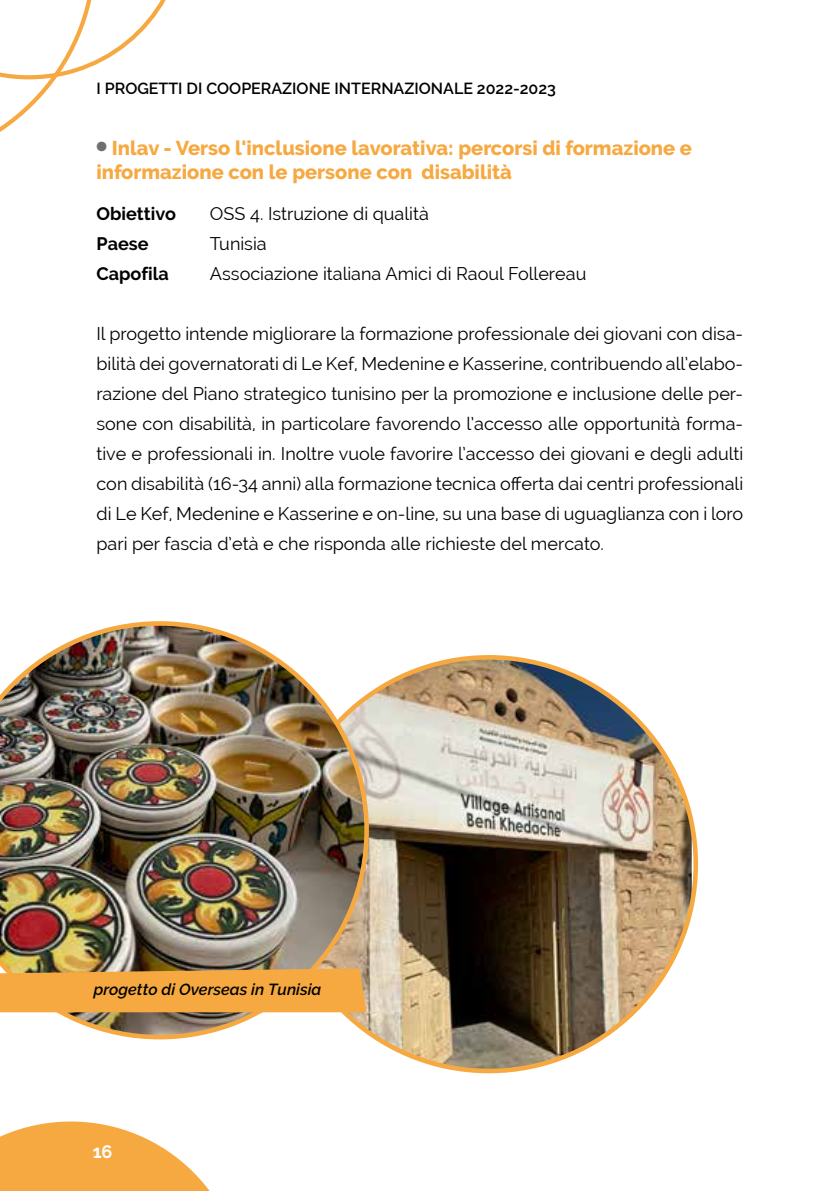
<style>
.page{position:relative;width:840px;height:1191px;background:#fff}
.page>*{position:absolute;margin:0;border:0;box-sizing:border-box;transform-origin:0 0}
.t1{font:800 20px/24px "Raleway";color:#f7a941}
.t2{font:18px/30px "Raleway";color:#000;text-align:justify}
.t3{font:700 18px "Raleway";color:#000}
.t4{font:700 18px "Raleway";color:#fff}
.t5{font:600 16px "Raleway";color:#000}
.t6{font:italic 600 16px "Raleway";color:#000}
</style>
<div class="page">
<svg style="left:0;top:1121px;width:210px;height:70px"></svg>
<svg style="left:0;top:0;width:166px;height:132px"></svg>
<img style="left:369px;top:657px;width:322px;height:414px">
<img style="left:0;top:621px;width:369px;height:418px">
<svg style="left:0;top:968px;width:366px;height:44px;background:#f0a642"></svg>
<p class="t5" style="left:96px;top:80px;width:460px">I PROGETTI DI COOPERAZIONE INTERNAZIONALE 2022-2023</p>
<p class="t1" style="left:96px;top:136px;width:596px"><sup>o</sup> Inlav - Verso l'inclusione lavorativa: percorsi di formazione e informazione con le persone con disabilità</p>
<p class="t3" style="left:96px;top:204px;width:81px">Obiettivo</p>
<p class="t2" style="left:210px;top:199px;width:220px">OSS 4. Istruzione di qualità</p>
<p class="t3" style="left:96px;top:234px;width:54px">Paese</p>
<p class="t2" style="left:210px;top:229px;width:58px">Tunisia</p>
<p class="t3" style="left:96px;top:264px;width:74px">Capofila</p>
<p class="t2" style="left:210px;top:259px;width:377px">Associazione italiana Amici di Raoul Follereau</p>
<p class="t2" style="left:96px;top:319px;width:648px">Il progetto intende migliorare la formazione professionale dei giovani con disa&shy;bilità dei governatorati di Le Kef, Medenine e Kasserine, contribuendo all’elabo&shy;razione del Piano strategico tunisino per la promozione e inclusione delle per&shy;sone con disabilità, in particolare favorendo l’accesso alle opportunità forma&shy;tive e professionali in. Inoltre vuole favorire l’accesso dei giovani e degli adulti con disabilità (16-34 anni) alla formazione tecnica offerta dai centri professionali di Le Kef, Medenine e Kasserine e on-line, su una base di uguaglianza con i loro pari per fascia d’età e che risponda alle richieste del mercato.</p>
<p class="t6" style="left:94px;top:980px;width:229px">progetto di Overseas in Tunisia</p>
<p class="t4" style="left:93px;top:1141px;width:21px">16</p>
</div>
